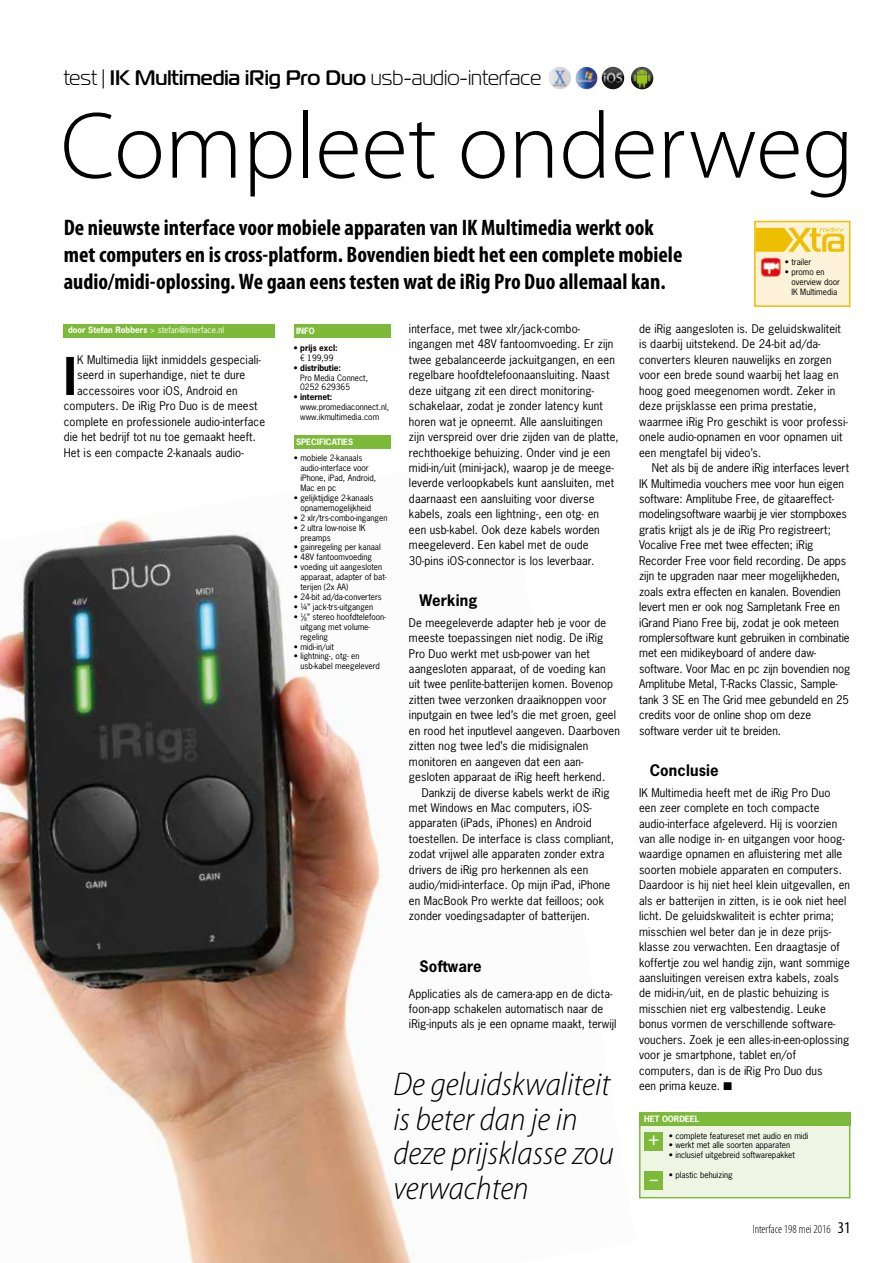
<style>
.page{position:relative;width:893px;height:1263px;background:#fff}
.page>*{position:absolute;margin:0;border:0;box-sizing:border-box;transform-origin:0 0}
.t1{font:300 95.1px "Myriad Pro";color:#000}
.t2{font:700 48.9px "News Gothic Std";color:#000}
.t3{font:italic 300 semi-condensed 33px/34.5px "Myriad Pro";color:#000}
.t4{font:700 condensed 22.5px/27px "Myriad Pro";color:#000}
.t5{font:21px "Magistral A";color:#000}
.t6{font:600 18px "Myriad Pro";color:#fff}
.t7{font:700 15px "News Gothic Std";letter-spacing:.01em;color:#000}
.t8{font:300 condensed 12px "Myriad Pro";color:#000}
.t9{font:11.25px/15.5px "News Gothic Std";letter-spacing:.01em;color:#000}
.t10{font:8.25px/9.9px "News Gothic Std";color:#000}
.t11{font:8.25px "News Gothic Std";color:#fff}
.t12{font:700 8.25px "News Gothic Std";color:#000}
.t13{font:700 8.25px "News Gothic Std";color:#fff}
.s1{font-weight:700}
.s2{font-weight:400;font-size:16.5px}
</style>
<div class="page">
<img style="left:0;top:519px;width:412px;height:744px">
<div style="left:639px;top:1113px;width:211px;height:85px;background:#eff5e5;border:2px solid #7eba39"></div>
<div style="left:639px;top:1112px;width:211px;height:14px;background:#7eba39"></div>
<div style="left:644px;top:1132px;width:19px;height:18px;background:#7eba39"></div>
<div style="left:644px;top:1171px;width:19px;height:18px;background:#7eba39"></div>
<div style="left:64px;top:324px;width:211px;height:14px;background:#7eba39"></div>
<div style="left:294px;top:435px;width:96px;height:13px;background:#7eba39"></div>
<div style="left:294px;top:324px;width:96px;height:14px;background:#7eba39"></div>
<img style="left:549px;top:67px;width:22px;height:22px;border-radius:11px">
<img style="left:575px;top:67px;width:23px;height:22px;border-radius:11px">
<img style="left:602px;top:67px;width:22px;height:22px;border-radius:11px">
<img style="left:631px;top:67px;width:22px;height:22px;border-radius:11px">
<svg style="left:754px;top:221px;width:96px;height:86px;background:#f8e5a2"></svg>
<img style="left:757px;top:256px;width:27px;height:22px">
<h3 class="t5" style="left:64px;top:65px;width:479px">test | <span class="s1">IK Multimedia iRig Pro Duo</span> usb-audio-interface</h3>
<h1 class="t1" style="left:61px;top:89px;width:795px">Compleet onderweg</h1>
<h3 class="t4" style="left:64px;top:214px;width:620px">De nieuwste interface voor mobiele apparaten van IK Multimedia werkt ook met computers en is cross-platform. Bovendien biedt het een complete mobiele audio/midi-oplossing. We gaan eens testen wat de iRig Pro Duo allemaal kan.</h3>
<p class="t10" style="left:785px;top:257px;width:28px">• trailer</p>
<p class="t10" style="left:791px;top:267px;width:50px;text-indent:-7px">• promo en overview door<br>IK Multimedia</p>
<p class="t11" style="left:68px;top:325px;width:158px"><span class="s1">door Stefan Robbers</span> &gt; stefan@interface.nl</p>
<h2 class="t2" style="left:64px;top:344px;width:14px">I</h2>
<p class="t9" style="left:77px;top:352px;width:185px">K Multimedia lijkt inmiddels gespeciali-</p>
<p class="t9" style="left:77px;top:367px;width:170px">seerd in superhandige, niet te dure</p>
<p class="t9" style="left:77px;top:383px;width:162px">accessoires voor iOS, Android en</p>
<p class="t9" style="left:64px;top:398px;width:195px">computers. De iRig Pro Duo is de meest</p>
<p class="t9" style="left:64px;top:414px;width:203px">complete en professionele audio-interface</p>
<p class="t9" style="left:64px;top:429px;width:194px">die het bedrijf tot nu toe gemaakt heeft.</p>
<p class="t9" style="left:64px;top:445px;width:181px">Het is een compacte 2-kanaals audio-</p>
<p class="t13" style="left:296px;top:325px;width:20px">INFO</p>
<p class="t12" style="left:294px;top:342px;width:45px">• prijs excl:</p>
<p class="t10" style="left:300px;top:353px;width:35px">€ 199,99</p>
<p class="t12" style="left:294px;top:362px;width:49px">• distributie:</p>
<p class="t10" style="left:300px;top:372px;width:69px">Pro Media Connect,<br>0252 629365</p>
<p class="t12" style="left:294px;top:392px;width:40px">• internet:</p>
<p class="t10" style="left:300px;top:402px;width:91px">www.promediaconnect.nl, www.ikmultimedia.com</p>
<p class="t13" style="left:296px;top:436px;width:59px">SPECIFICATIES</p>
<p class="t10" style="left:300px;top:453px;width:77px;text-indent:-7px">• mobiele 2-kanaals audio-interface voor iPhone, iPad, Android,<br>Mac en pc</p>
<p class="t10" style="left:294px;top:493px;width:81px;text-align:center">• gelijktijdige 2-kanaals opnamemogelijkheid</p>
<p class="t10" style="left:294px;top:513px;width:95px">• 2 xlr/trs-combo-ingangen</p>
<p class="t10" style="left:300px;top:522px;width:67px;text-indent:-7px">• 2 ultra low-noise IK preamps</p>
<p class="t10" style="left:294px;top:542px;width:88px">• gainregeling per kanaal</p>
<p class="t10" style="left:294px;top:552px;width:80px">• 48V fantoomvoeding</p>
<p class="t10" style="left:300px;top:562px;width:88px;text-indent:-7px">• voeding uit aangesloten apparaat, adapter of bat&shy;terijen (2x AA)</p>
<p class="t10" style="left:294px;top:592px;width:90px">• 24-bit ad/da-converters</p>
<p class="t10" style="left:294px;top:602px;width:81px">• ¼” jack-trs-uitgangen</p>
<p class="t10" style="left:300px;top:612px;width:87px;text-indent:-7px">• <sup>1</sup>/<sub>8</sub>” stereo hoofdtelefoon&shy;uitgang met volume&shy;regeling</p>
<p class="t10" style="left:294px;top:641px;width:41px">• midi-in/uit</p>
<p class="t10" style="left:300px;top:651px;width:81px;text-indent:-7px">• lightning-, otg- en usb-kabel meegeleverd</p>
<p class="t9" style="left:409px;top:321px;width:211px">interface, met twee xlr/jack-combo&shy;ingangen met 48V fantoomvoeding. Er zijn twee gebalanceerde jackuitgangen, en een regelbare hoofdtelefoonaansluiting. Naast deze uitgang zit een direct monitoring&shy;schakelaar, zodat je zonder latency kunt horen wat je opneemt. Alle aansluitingen zijn verspreid over drie zijden van de platte, rechthoekige behuizing. Onder vind je een midi-in/uit (mini-jack), waarop je de meege&shy;leverde verloopkabels kunt aansluiten, met daarnaast een aansluiting voor diverse kabels, zoals een lightning-, een otg- en een usb-kabel. Ook deze kabels worden meegeleverd. Een kabel met de oude 30-pins iOS-connector is los leverbaar.</p>
<h3 class="t7" style="left:420px;top:590px;width:59px">Werking</h3>
<p class="t9" style="left:409px;top:615px;width:212px">De meegeleverde adapter heb je voor de meeste toepassingen niet nodig. De iRig Pro Duo werkt met usb-power van het aangesloten apparaat, of de voeding kan uit twee penlite-batterijen komen. Bovenop zitten twee verzonken draaiknoppen voor inputgain en twee led’s die met groen, geel en rood het inputlevel aangeven. Daarboven zitten nog twee led’s die midisignalen monitoren en aangeven dat een aan&shy;gesloten apparaat de iRig heeft herkend.</p>
<p class="t9" style="left:409px;top:784px;width:207px;text-indent:13px">Dankzij de diverse kabels werkt de iRig met Windows en Mac computers, iOS&shy;apparaten (iPads, iPhones) en Android toestellen. De interface is class compliant, zodat vrijwel alle apparaten zonder extra drivers de iRig pro herkennen als een audio/midi-interface. Op mijn iPad, iPhone en MacBook Pro werkte dat feilloos; ook zonder voedingsadapter of batterijen.</p>
<h3 class="t7" style="left:420px;top:956px;width:64px">Software</h3>
<p class="t9" style="left:409px;top:985px;width:209px">Applicaties als de camera-app en de dicta&shy;foon-app schakelen automatisch naar de iRig-inputs als je een opname maakt, terwijl</p>
<h3 class="t3" style="left:393px;top:1068px;width:222px">De geluidskwaliteit is beter dan je in deze prijsklasse zou verwachten</h3>
<p class="t9" style="left:639px;top:321px;width:210px">de iRig aangesloten is. De geluidskwaliteit is daarbij uitstekend. De 24-bit ad/da&shy;converters kleuren nauwelijks en zorgen voor een brede sound waarbij het laag en hoog goed meegenomen wordt. Zeker in deze prijsklasse een prima prestatie, waarmee iRig Pro geschikt is voor professi&shy;onele audio-opnamen en voor opnamen uit een mengtafel bij video’s.</p>
<p class="t9" style="left:639px;top:460px;width:213px;text-indent:13px">Net als bij de andere iRig interfaces levert IK Multimedia vouchers mee voor hun eigen software: Amplitube Free, de gitaareffect&shy;modelingsoftware waarbij je vier stompboxes gratis krijgt als je de iRig Pro registreert; Vocalive Free met twee effecten; iRig Recorder Free voor field recording. De apps zijn te upgraden naar meer mogelijkheden, zoals extra effecten en kanalen. Bovendien levert men er ook nog Sampletank Free en iGrand Piano Free bij, zodat je ook meteen romplersoftware kunt gebruiken in combinatie met een midikeyboard of andere daw&shy;software. Voor Mac en pc zijn bovendien nog Amplitube Metal, T-Racks Classic, Sample&shy;tank 3 SE en The Grid mee gebundeld en 25 credits voor de online shop om deze software verder uit te breiden.</p>
<h3 class="t7" style="left:650px;top:760px;width:71px">Conclusie</h3>
<p class="t9" style="left:639px;top:784px;width:213px">IK Multimedia heeft met de iRig Pro Duo een zeer complete en toch compacte audio-interface afgeleverd. Hij is voorzien van alle nodige in- en uitgangen voor hoog&shy;waardige opnamen en afluistering met alle soorten mobiele apparaten en computers.<br>Daardoor is hij niet heel klein uitgevallen, en als er batterijen in zitten, is ie ook niet heel licht. De geluidskwaliteit is echter prima; misschien wel beter dan je in deze prijs&shy;klasse zou verwachten. Een draagtasje of koffertje zou wel handig zijn, want sommige aansluitingen vereisen extra kabels, zoals de midi-in/uit, en de plastic behuizing is misschien niet erg valbestendig. Leuke bonus vormen de verschillende software&shy;vouchers. Zoek je een alles-in-een-oplossing voor je smartphone, tablet en/of computers, dan is de iRig Pro Duo dus<br>een prima keuze. ■</p>
<p class="t13" style="left:644px;top:1114px;width:57px">HET OORDEEL</p>
<p class="t10" style="left:669px;top:1130px;width:141px">• complete featureset met audio en midi</p>
<p class="t10" style="left:669px;top:1140px;width:123px">• werkt met alle soorten apparaten</p>
<p class="t10" style="left:669px;top:1150px;width:128px">• inclusief uitgebreid softwarepakket</p>
<p class="t10" style="left:669px;top:1170px;width:65px">• plastic behuizing</p>
<h3 class="t6" style="left:648px;top:1128px;width:12px">+</h3>
<h3 class="t6" style="left:649px;top:1167px;width:10px">–</h3>
<p class="t8" style="left:753px;top:1222px;width:99px">Interface 198 mei 2016 <span class="s2">31</span></p>
</div>
